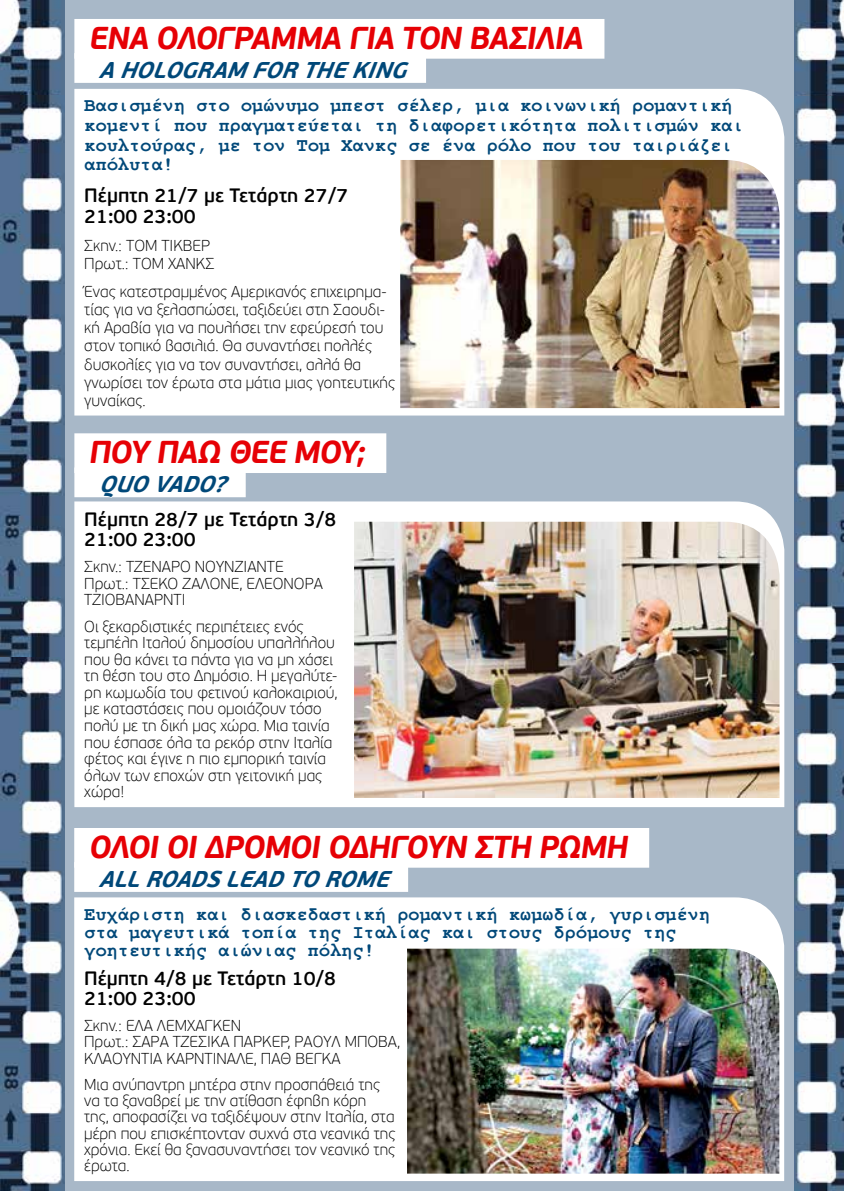
<style>
.page{position:relative;width:844px;height:1191px;background:#fff}
.page>*{position:absolute;margin:0;border:0;box-sizing:border-box;transform-origin:0 0}
.t1{font:italic 700 31.5px "PF Beau Sans Pro";letter-spacing:-.03em;color:#e60005}
.t2{font:italic 700 22.75px "PF Beau Sans Pro";color:#004879}
.t3{font:700 19.25px/19.8px "Courier New";letter-spacing:-.02em;color:#004879}
.t4{font:600 19.25px/21.5px "PF Beau Sans Pro";color:#000}
.t5{font:100 15.75px/16.4px "PF Beau Sans Pro";color:#000}
</style>
<div class="page">
<div style="left:63px;top:0;width:734px;height:1191px;background:#a8b8c8"></div>
<img style="left:794px;top:0;width:49px;height:97px">
<img style="left:0;top:0;width:64px;height:95px">
<img style="left:794px;top:663px;width:49px;height:528px">
<img style="left:794px;top:97px;width:49px;height:566px">
<img style="left:0;top:656px;width:64px;height:535px">
<img style="left:0;top:95px;width:64px;height:561px">
<div style="left:74px;top:19px;width:530px;height:40px;background:#fff"></div>
<div style="left:74px;top:53px;width:352px;height:30px;background:#fff"></div>
<svg style="left:98px;top:88px;width:202px;height:1px"></svg>
<svg style="left:306px;top:88px;width:104px;height:1px"></svg>
<div style="left:74px;top:89px;width:710px;height:326px;background:#fff"></div>
<img style="left:400px;top:160px;width:379px;height:248px">
<div style="left:74px;top:433px;width:312px;height:40px;background:#fff"></div>
<div style="left:74px;top:467px;width:172px;height:30px;background:#fff"></div>
<svg style="left:101px;top:497px;width:50px;height:1px"></svg>
<svg style="left:158px;top:497px;width:72px;height:1px"></svg>
<div style="left:74px;top:501px;width:710px;height:306px;background:#fff"></div>
<img style="left:354px;top:522px;width:425px;height:276px">
<div style="left:74px;top:828px;width:575px;height:39px;background:#fff"></div>
<div style="left:74px;top:862px;width:334px;height:30px;background:#fff"></div>
<svg style="left:292px;top:799px;width:101px;height:9px"></svg>
<div style="left:74px;top:897px;width:710px;height:284px;background:#fff"></div>
<img style="left:407px;top:948px;width:372px;height:225px">
<h1 class="t1" style="left:89px;top:18px;width:495px">ΕΝΑ ΟΛΟΓΡΑΜΜΑ ΓΙΑ ΤΟΝ ΒΑΣΙΛΙΑ</h1>
<h2 class="t2" style="left:99px;top:56px;width:316px">A HOLOGRAM FOR THE KING</h2>
<p class="t3" style="left:84px;top:94px;width:661px">Βασισμένη στο ομώνυμο μπεστ σέλερ, μια κοινωνική ρομαντική κομεντί που πραγματεύεται τη διαφορετικότητα πολιτισμών και κουλτούρας, με τον Τομ Χανκς σε ένα ρόλο που του ταιριάζει απόλυτα!</p>
<p class="t4" style="left:84px;top:185px;width:265px">Πέμπτη 21/7 με Τετάρτη 27/7<br>21:00 23:00</p>
<p class="t5" style="left:84px;top:237px;width:131px;line-height:18px">Σκην.: ΤΟΜ ΤΙΚΒΕΡ<br>Πρωτ.: ΤΟΜ ΧΑΝΚΣ</p>
<p class="t5" style="left:84px;top:283px;width:312px;line-height:18px">Ένας κατεστραμμένος Αμερικανός επιχειρημα&shy;τίας για να ξελασπώσει, ταξιδεύει στη Σαουδι&shy;κή Αραβία για να πουλήσει την εφεύρεσή του στον τοπικό βασιλιά. Θα συναντήσει πολλές δυσκολίες για να τον συναντήσει, αλλά θα γνωρίσει τον έρωτα στα μάτια μιας γοητευτικής γυναίκας.</p>
<h1 class="t1" style="left:89px;top:432px;width:278px">ΠΟΥ ΠΑΩ ΘΕΕ ΜΟΥ;</h1>
<h2 class="t2" style="left:99px;top:470px;width:135px">QUO VADO?</h2>
<p class="t4" style="left:84px;top:510px;width:253px;line-height:19.9px">Πέμπτη 28/7 με Τετάρτη 3/8<br>21:00 23:00</p>
<p class="t5" style="left:84px;top:559px;width:240px">Σκην.: ΤΖΕΝΑΡΟ ΝΟΥΝΖΙΑΝΤΕ<br>Πρωτ.: ΤΣΕΚΟ ΖΑΛΟΝΕ, ΕΛΕΟΝΟΡΑ<br>ΤΖΙΟΒΑΝΑΡΝΤΙ</p>
<p class="t5" style="left:84px;top:618px;width:255px">Οι ξεκαρδιστικές περιπέτειες ενός τεμπέλη Ιταλού δημοσίου υπαλλήλου που θα κάνει τα πάντα για να μη χάσει τη θέση του στο Δημόσιο. Η μεγαλύτε&shy;ρη κωμωδία του φετινού καλοκαιριού, με καταστάσεις που ομοιάζουν τόσο πολύ με τη δική μας χώρα. Μια ταινία που έσπασε όλα τα ρεκόρ στην Ιταλία φέτος και έγινε η πιο εμπορική ταινία όλων των εποχών στη γειτονική μας χώρα!</p>
<h1 class="t1" style="left:89px;top:827px;width:540px">ΟΛΟΙ ΟΙ ΔΡΟΜΟΙ ΟΔΗΓΟΥΝ ΣΤΗ ΡΩΜΗ</h1>
<h2 class="t2" style="left:99px;top:865px;width:298px">ALLROADSLEΑD TO ROME</h2>
<p class="t3" style="left:84px;top:904px;width:627px;line-height:18px">Ευχάριστη και διασκεδαστική ρομαντική κωμωδία, γυρισμένη στα μαγευτικά τοπία της Ιταλίας και στους δρόμους της γοητευτικής αιώνιας πόλης!</p>
<p class="t4" style="left:84px;top:969px;width:253px;line-height:19.8px">Πέμπτη 4/8 με Τετάρτη 10/8<br>21:00 23:00</p>
<p class="t5" style="left:84px;top:1017px;width:317px">Σκην.: ΕΛΑ ΛΕΜΧΑΓΚΕΝ<br>Πρωτ.: ΣΑΡΑ ΤΖΕΣΙΚΑ ΠΑΡΚΕΡ, ΡΑΟΥΛ ΜΠΟΒΑ,<br>ΚΛΑΟΥΝΤΙΑ ΚΑΡΝΤΙΝΑΛΕ, ΠΑΘ ΒΕΓΚΑ</p>
<p class="t5" style="left:84px;top:1076px;width:313px">Μια ανύπαντρη μητέρα στην προσπάθειά της να τα ξαναβρεί με την ατίθαση έφηβη κόρη<br>της, αποφασίζει να ταξιδέψουν στην Ιταλία, στα μέρη που επισκέπτονταν συχνά στα νεανικά της χρόνια. Εκεί θα ξανασυναντήσει τον νεανικό της έρωτα.</p>
</div>
